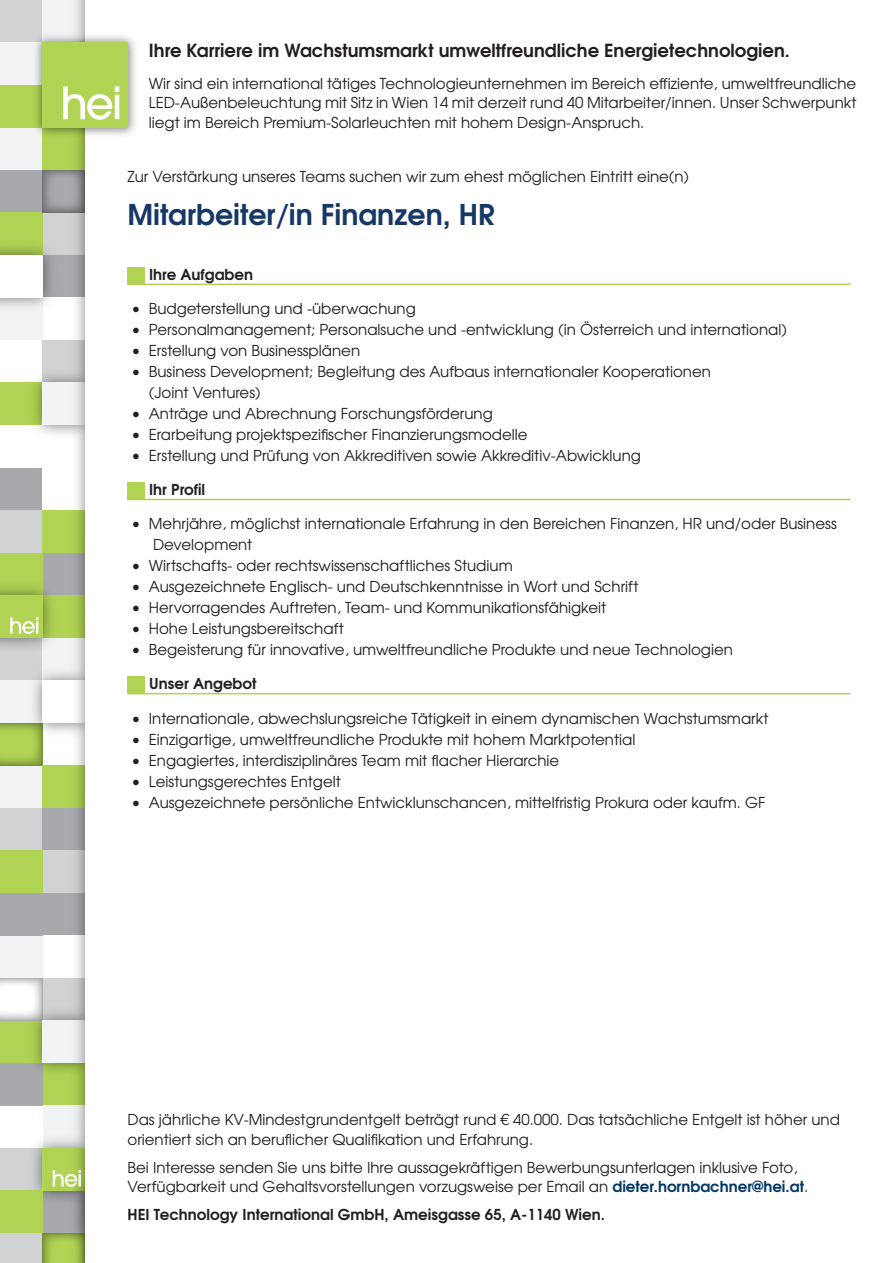
<style>
.page{position:relative;width:893px;height:1263px;background:#fff}
.page>*{position:absolute;margin:0;border:0;box-sizing:border-box;transform-origin:0 0}
.t1{font:700 28.5px "Te X Gyre Adventor";color:#163866}
.t2{font:700 18px "Te X Gyre Adventor";color:#231f20}
.t3{font:15px/19.5px "Te X Gyre Adventor";color:#231f20}
.t4{font:700 15px "Te X Gyre Adventor";color:#231f20}
.s1{font-weight:700;color:#003667}
</style>
<div class="page">
<div style="left:0;top:170px;width:42px;height:43px;background:#a8a9ad"></div>
<div style="left:0;top:808px;width:42px;height:42px;background:#d1d2d4"></div>
<div style="left:42px;top:808px;width:43px;height:42px;background:#a8a9ad"></div>
<div style="left:42px;top:893px;width:43px;height:42px;background:#a8a9ad"></div>
<div style="left:0;top:0;width:42px;height:43px;background:#d1d2d4"></div>
<div style="left:42px;top:213px;width:43px;height:42px;background:#d1d2d4"></div>
<div style="left:42px;top:850px;width:43px;height:43px;background:#d1d2d4"></div>
<div style="left:42px;top:0;width:43px;height:43px;background:#f2f3f4"></div>
<div style="left:0;top:43px;width:42px;height:42px;background:#f2f3f4"></div>
<div style="left:0;top:128px;width:42px;height:42px;background:#f2f3f4"></div>
<div style="left:0;top:765px;width:42px;height:43px;background:#f2f3f4"></div>
<div style="left:0;top:935px;width:42px;height:43px;background:#f2f3f4"></div>
<div style="left:0;top:893px;width:42px;height:42px;background:#a8a9ad"></div>
<div style="left:0;top:85px;width:42px;height:43px;background:#b0d354"></div>
<div style="left:42px;top:128px;width:43px;height:42px;background:#b0d354"></div>
<div style="left:0;top:213px;width:42px;height:42px;background:#b0d354"></div>
<svg style="left:42px;top:170px;width:24px;height:43px"></svg>
<hr style="left:85px;top:893px;width:1px;height:42px;background:#515151">
<hr style="left:85px;top:468px;width:1px;height:42px;background:#515151">
<svg style="left:0;top:742px;width:42px;height:23px"></svg>
<div style="left:42px;top:765px;width:43px;height:43px;background:#b0d354"></div>
<div style="left:0;top:850px;width:42px;height:43px;background:#b0d354"></div>
<hr style="left:85px;top:1233px;width:1px;height:30px;background:#a8a9ad">
<div style="left:42px;top:978px;width:43px;height:42px;background:#d1d2d4"></div>
<hr style="left:85px;top:1148px;width:1px;height:43px;background:#d1d2d4">
<hr style="left:85px;top:978px;width:1px;height:42px;background:#b0d354">
<hr style="left:85px;top:1063px;width:1px;height:42px;background:#b0d354">
<svg style="left:0;top:978px;width:42px;height:23px"></svg>
<img style="left:0;top:1001px;width:66px;height:262px">
<div style="left:42px;top:1020px;width:43px;height:43px;background:#f2f3f4"></div>
<img style="left:0;top:236px;width:66px;height:506px">
<div style="left:0;top:255px;width:42px;height:43px;background:#fff"></div>
<div style="left:42px;top:680px;width:43px;height:43px;background:#fff"></div>
<div style="left:42px;top:383px;width:43px;height:42px;background:#f2f3f4"></div>
<img style="left:0;top:576px;width:62px;height:81px">
<div style="left:0;top:595px;width:43px;height:43px;background:#b0d354"></div>
<svg style="left:10px;top:617px;width:28px;height:17px"></svg>
<img style="left:66px;top:0;width:19px;height:1263px">
<svg style="left:53px;top:1170px;width:28px;height:17px"></svg>
<img style="left:29px;top:29px;width:106px;height:113px">
<div style="left:43px;top:43px;width:85px;height:85px;background:#b0d354"></div>
<svg style="left:63px;top:86px;width:56px;height:34px"></svg>
<hr style="left:128px;top:283px;width:722px;height:2px;background:#b0d354">
<div style="left:128px;top:267px;width:17px;height:17px;background:#b0d354"></div>
<hr style="left:128px;top:499px;width:722px;height:1px;background:#b0d354">
<div style="left:128px;top:482px;width:17px;height:17px;background:#b0d354"></div>
<hr style="left:128px;top:693px;width:722px;height:1px;background:#b0d354">
<div style="left:128px;top:677px;width:17px;height:17px;background:#b0d354"></div>
<p class="t2" style="left:149px;top:35px;width:643px">Ihre Karriere im Wachstumsmarkt umweltfreundliche Energietechnologien.</p>
<p class="t3" style="left:149px;top:73px;width:709px;text-align:justify">Wir sind ein international tätiges Technologieunternehmen im Bereich effiziente, umweltfreundliche LED-Außenbeleuchtung mit Sitz in Wien 14 mit derzeit rund 40 Mitarbeiter/innen. Unser Schwerpunkt liegt im Bereich Premium-Solarleuchten mit hohem Design-Anspruch.</p>
<p class="t3" style="left:128px;top:166px;width:563px">Zur Verstärkung unseres Teams suchen wir zum ehest möglichen Eintritt eine(n)</p>
<h1 class="t1" style="left:128px;top:189px;width:369px">Mitarbeiter/in Finanzen, HR</h1>
<p class="t4" style="left:149px;top:261px;width:106px">Ihre Aufgaben</p>
<p class="t3" style="left:132px;top:298px;width:286px">• Budgeterstellung und -überwachung</p>
<p class="t3" style="left:132px;top:319px;width:657px">• Personalmanagement; Personalsuche und -entwicklung (in Österreich und international)</p>
<p class="t3" style="left:132px;top:340px;width:230px">• Erstellung von Businessplänen</p>
<p class="t3" style="left:149px;top:360px;width:564px;line-height:21px;text-indent:-17px">• Business Development; Begleitung des Aufbaus internationaler Kooperationen (Joint Ventures)</p>
<p class="t3" style="left:132px;top:403px;width:363px">• Anträge und Abrechnung Forschungsförderung</p>
<p class="t3" style="left:132px;top:424px;width:398px">• Erarbeitung projektspezifischer Finanzierungsmodelle</p>
<p class="t3" style="left:132px;top:445px;width:511px">• Erstellung und Prüfung von Akkreditiven sowie Akkreditiv-Abwicklung</p>
<p class="t4" style="left:149px;top:476px;width:58px">Ihr Profil</p>
<p class="t3" style="left:153px;top:512px;width:685px;line-height:21px;text-indent:-21px">• Mehrjähre, möglichst internationale Erfahrung in den Bereichen Finanzen, HR und/oder Business<br>Development</p>
<p class="t3" style="left:132px;top:555px;width:383px">• Wirtschafts- oder rechtswissenschaftliches Studium</p>
<p class="t3" style="left:132px;top:576px;width:508px">• Ausgezeichnete Englisch- und Deutschkenntnisse in Wort und Schrift</p>
<p class="t3" style="left:132px;top:597px;width:476px">• Hervorragendes Auftreten, Team- und Kommunikationsfähigkeit</p>
<p class="t3" style="left:132px;top:618px;width:214px">• Hohe Leistungsbereitschaft</p>
<p class="t3" style="left:132px;top:639px;width:603px">• Begeisterung für innovative, umweltfreundliche Produkte und neue Technologien</p>
<p class="t4" style="left:149px;top:670px;width:109px">Unser Angebot</p>
<p class="t3" style="left:132px;top:707px;width:638px">• Internationale, abwechslungsreiche Tätigkeit in einem dynamischen Wachstumsmarkt</p>
<p class="t3" style="left:132px;top:728px;width:505px">• Einzigartige, umweltfreundliche Produkte mit hohem Marktpotential</p>
<p class="t3" style="left:132px;top:749px;width:429px">• Engagiertes, interdisziplinäres Team mit flacher Hierarchie</p>
<p class="t3" style="left:132px;top:770px;width:211px">• Leistungsgerechtes Entgelt</p>
<p class="t3" style="left:132px;top:791px;width:635px">• Ausgezeichnete persönliche Entwicklunschancen, mittelfristig Prokura oder kaufm. GF</p>
<p class="t3" style="left:128px;top:1109px;width:714px">Das jährliche KV-Mindestgrundentgelt beträgt rund € 40.000. Das tatsächliche Entgelt ist höher und orientiert sich an beruflicher Qualifikation und Erfahrung.</p>
<p class="t3" style="left:128px;top:1157px;width:682px">Bei Interesse senden Sie uns bitte Ihre aussagekräftigen Bewerbungsunterlagen inklusive Foto,<br>Verfügbarkeit und Gehaltsvorstellungen vorzugsweise per Email an <span class="s1">dieter.hornbachner@hei.at</span>.</p>
<p class="t4" style="left:128px;top:1202px;width:479px">HEI Technology International GmbH, Ameisgasse 65, A-1140 Wien.</p>
</div>
